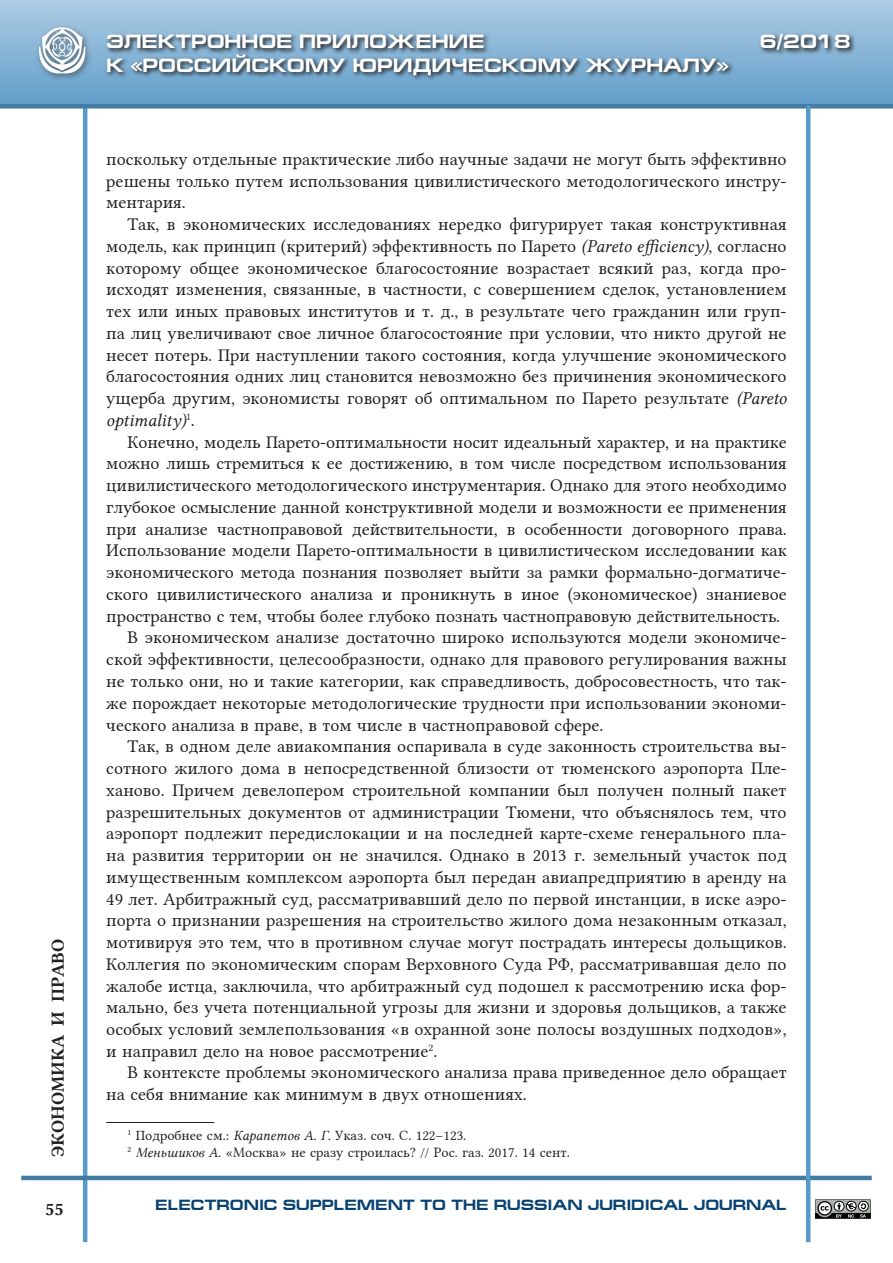
<style>
.page{position:relative;width:893px;height:1263px;background:#fff}
.page>*{position:absolute;margin:0;border:0;box-sizing:border-box;transform-origin:0 0}
.t1{font:700 19.5px "Europe Ext";color:#fff}
.Э-РЮЖ__Текст_статьи{font:18px/21.8px "Lin Libertine";color:#231f20;text-align:justify}
.t2{font:18px "Lin Libertine B";color:#231f20}
.t3{font:700 15px "Europe Ext";color:#084271}
.Э-РЮЖ__Сноска{font:14.25px "Lin Libertine";color:#231f20}
.s1{font-family:"Lin Libertine I"}
</style>
<div class="page">
<div style="left:0;top:0;width:893px;height:106px;background:linear-gradient(to bottom,#aecce4,#619dc9)"></div>
<hr style="left:83px;top:106px;width:4px;height:1136px;background:#569bca">
<hr style="left:21px;top:1176px;width:851px;height:4px;background:#447ba3">
<div style="left:0;top:104px;width:893px;height:5px;background:#447ba3"></div>
<div style="left:35px;top:24px;width:58px;height:58px;background:#231f20;opacity:.63"></div>
<img style="left:39px;top:27px;width:49px;height:48px">
<svg style="left:105px;top:31px;width:751px;height:50px;background:#7196b2"></svg>
<hr style="left:806px;top:106px;width:4px;height:1136px;background:#569bca">
<svg style="left:815px;top:1199px;width:56px;height:20px"></svg>
<hr style="left:106px;top:1122px;width:108px;height:1px;background:#231f20">
<p class="t2" style="left:46px;top:1157px;width:219px;rotate:-90deg">ЭКОНОМИКА И ПРАВО</p>
<p class="t2" style="left:45px;top:1197px;width:20px">55</p>
<p class="t1" style="left:106px;top:31px;width:380px">ЭЛЕКТРОННОЕ ПРИЛОЖЕНИЕ</p>
<p class="t1" style="left:760px;top:31px;width:92px">6/2018</p>
<p class="t1" style="left:106px;top:54px;width:624px">К «РОССИЙСКОМУ ЮРИДИЧЕСКОМУ ЖУРНАЛУ»</p>
<p class="Э-РЮЖ__Текст_статьи" style="left:106px;top:146px;width:682px">поскольку отдельные практические либо научные задачи не могут быть эффективно решены только путем использования цивилистического методологического инстру&shy;ментария.</p>
<p class="Э-РЮЖ__Текст_статьи" style="left:106px;top:211px;width:682px;text-indent:21px">Так, в экономических исследованиях нередко фигурирует такая конструктивная модель, как принцип (критерий) эффективность по Парето <span class="s1">(Pareto efficiency)</span>, согласно которому общее экономическое благосостояние возрастает всякий раз, когда про&shy;исходят изменения, связанные, в частности, с совершением сделок, установлением тех или иных правовых институтов и т. д., в результате чего гражданин или груп&shy;па лиц увеличивают свое личное благосостояние при условии, что никто другой не несет потерь. При наступлении такого состояния, когда улучшение экономического благосостояния одних лиц становится невозможно без причинения экономического ущерба другим, экономисты говорят об оптимальном по Парето результате <span class="s1">(Pareto optimality)</span><sup>1</sup>.</p>
<p class="Э-РЮЖ__Текст_статьи" style="left:106px;top:429px;width:682px;text-indent:21px">Конечно, модель Парето-оптимальности носит идеальный характер, и на практике можно лишь стремиться к ее достижению, в том числе посредством использования цивилистического методологического инструментария. Однако для этого необходимо глубокое осмысление данной конструктивной модели и возможности ее применения при анализе частноправовой действительности, в особенности договорного права.<br>Использование модели Парето-оптимальности в цивилистическом исследовании как экономического метода познания позволяет выйти за рамки формально-догматиче&shy;ского цивилистического анализа и проникнуть в иное (экономическое) знаниевое пространство с тем, чтобы более глубоко познать частноправовую действительность.</p>
<p class="Э-РЮЖ__Текст_статьи" style="left:106px;top:625px;width:682px;text-indent:21px">В экономическом анализе достаточно широко используются модели экономиче&shy;ской эффективности, целесообразности, однако для правового регулирования важны не только они, но и такие категории, как справедливость, добросовестность, что так&shy;же порождает некоторые методологические трудности при использовании экономи&shy;ческого анализа в праве, в том числе в частноправовой сфере.</p>
<p class="Э-РЮЖ__Текст_статьи" style="left:106px;top:733px;width:682px;text-indent:21px">Так, в одном деле авиакомпания оспаривала в суде законность строительства вы&shy;сотного жилого дома в непосредственной близости от тюменского аэропорта Пле&shy;ханово. Причем девелопером строительной компании был получен полный пакет разрешительных документов от администрации Тюмени, что объяснялось тем, что аэропорт подлежит передислокации и на последней карте-схеме генерального пла&shy;на развития территории он не значился. Однако в 2013 г. земельный участок под имущественным комплексом аэропорта был передан авиапредприятию в аренду на 49 лет. Арбитражный суд, рассматривавший дело по первой инстанции, в иске аэро&shy;порта о признании разрешения на строительство жилого дома незаконным отказал, мотивируя это тем, что в противном случае могут пострадать интересы дольщиков.<br>Коллегия по экономическим спорам Верховного Суда РФ, рассматривавшая дело по жалобе истца, заключила, что арбитражный суд подошел к рассмотрению иска фор&shy;мально, без учета потенциальной угрозы для жизни и здоровья дольщиков, а также особых условий землепользования «в охранной зоне полосы воздушных подходов», и направил дело на новое рассмотрение<sup>2</sup>.</p>
<p class="Э-РЮЖ__Текст_статьи" style="left:106px;top:1060px;width:682px;text-indent:21px">В контексте проблемы экономического анализа права приведенное дело обращает на себя внимание как минимум в двух отношениях.</p>
<p class="Э-РЮЖ__Сноска" style="left:128px;top:1123px;width:340px"><sup>1</sup> Подробнее см.: <span class="s1">Карапетов А. Г.</span> Указ. соч. С. 122–123.</p>
<p class="Э-РЮЖ__Сноска" style="left:128px;top:1141px;width:444px"><sup>2</sup> <span class="s1">Меньшиков А</span>. «Москва» не сразу строилась? // Рос. газ. 2017. 14 сент.</p>
<p class="t3" style="left:155px;top:1196px;width:633px">ELECTRONIC SUPPLEMENT TO THE RUSSIAN JURIDICAL JOURNAL</p>
</div>
